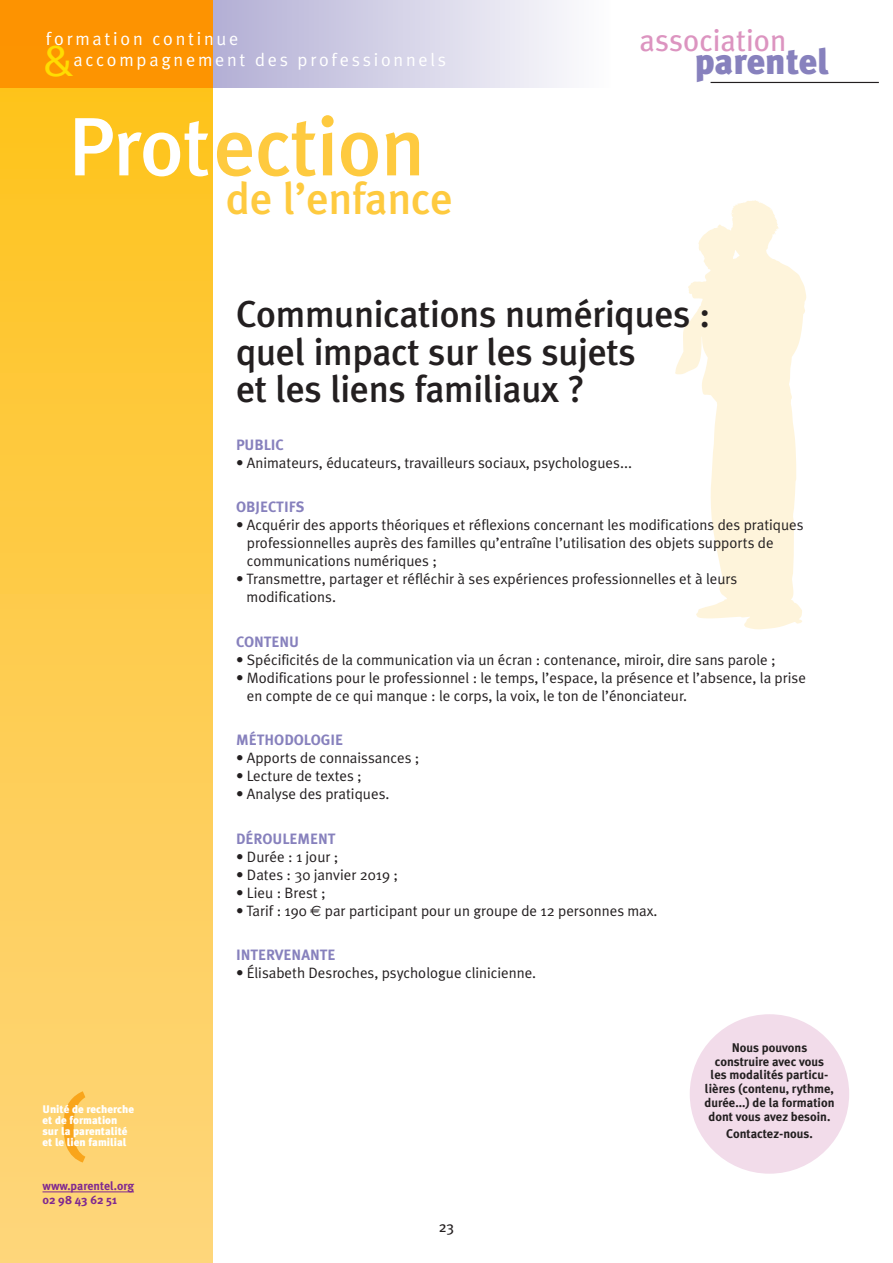
<style>
.page{position:relative;width:893px;height:1263px;background:#fff}
.page>*{position:absolute;margin:0;border:0;box-sizing:border-box;transform-origin:0 0}
.titreBase{font:500 82.65px "Meta Plus";letter-spacing:-.01em;color:#feca3f}
.Txt{font:46.5px "Meta Plus Normal";color:#ffdc01}
.titreBase-2{font:500 44.55px "Meta Plus";letter-spacing:-.01em;color:#feca3f}
.Titre{font:500 37.5px/37.5px "Meta Plus";letter-spacing:-.01em;color:#231f20}
.t1{font:900 36px "Meta Plus";color:#8781bd}
.t2{font:30.6px "Meta Plus";color:#dc94c0}
.Txt-2{font:18.3px/20.2px "Meta Plus Normal";letter-spacing:.15em;color:#fff}
.Txt-3{font:15px/18px "Meta Plus Normal";color:#231f20}
.Sous-titre{font:700 15px "Meta Plus";color:#8781bd}
.t3{font:15px "Meta Plus";color:#231f20}
.t4{font:700 12.6px/13.8px "Meta Plus";color:#231f20;text-align:center}
.t5{font:700 12px/13.5px "Meta Plus";color:#802990}
.Normal_e{font:900 10.95px/10.9px "Meta Plus";color:#fff}
.s1{color:#fff}
.s2{font-family:"Euro Sans"}
</style>
<div class="page">
<svg style="left:213px;top:0;width:351px;height:88px;background:#d3d1e6"></svg>
<div style="left:0;top:0;width:213px;height:1263px;background:linear-gradient(to bottom,#fec217,#fed67e)"></div>
<div style="left:0;top:0;width:213px;height:88px;background:#fd9301"></div>
<svg style="left:675px;top:200px;width:131px;height:429px;fill:#fef4db"></svg>
<hr style="left:43px;top:1191px;width:91px;height:1px;background:#802990">
<hr style="left:711px;top:82px;width:168px;height:1px;background:#231f20">
<svg style="left:64px;top:1091px;width:21px;height:71px"></svg>
<div style="left:690px;top:1014px;width:159px;height:160px;background:#f2dcea;border-radius:50%"></div>
<p class="Txt-2" style="left:73px;top:29px;width:374px;text-indent:-27px">formation continue<br>accompagnement des professionnels</p>
<p class="Txt" style="left:43px;top:33px;width:33px">&amp;</p>
<p class="titreBase" style="left:68px;top:99px;width:359px"><span class="s1">Prot</span>ection</p>
<p class="titreBase-2" style="left:226px;top:172px;width:228px">de l’enfance</p>
<p class="t2" style="left:640px;top:22px;width:148px">association</p>
<p class="t1" style="left:695px;top:40px;width:136px">parentel</p>
<p class="Normal_e" style="left:43px;top:1104px;width:93px">Unité de recherche et de formation sur la parentalité et le lien familial</p>
<p class="t5" style="left:43px;top:1179px;width:93px">www.parentel.org<br>02 98 43 62 51</p>
<p class="Titre" style="left:236px;top:295px;width:476px">Communications numériques : quel impact sur les sujets<br>et les liens familiaux ?</p>
<p class="Sous-titre" style="left:236px;top:436px;width:49px">PUBLIC</p>
<p class="Txt-3" style="left:236px;top:453px;width:397px">• Animateurs, éducateurs, travailleurs sociaux, psychologues...</p>
<p class="Sous-titre" style="left:236px;top:498px;width:70px">OBJECTIFS</p>
<p class="Txt-3" style="left:247px;top:516px;width:558px;text-indent:-11px">• Acquérir des apports théoriques et réflexions concernant les modifications des pratiques professionnelles auprès des familles qu’entraîne l’utilisation des objets supports de communications numériques ;</p>
<p class="Txt-3" style="left:247px;top:570px;width:492px;text-indent:-11px">• Transmettre, partager et réfléchir à ses expériences professionnelles et à leurs modifications.</p>
<p class="Sous-titre" style="left:236px;top:633px;width:65px">CONTENU</p>
<p class="Txt-3" style="left:236px;top:650px;width:541px">• Spécificités de la communication via un écran : contenance, miroir, dire sans parole ;</p>
<p class="Txt-3" style="left:247px;top:668px;width:561px;text-indent:-11px">• Modifications pour le professionnel : le temps, l’espace, la présence et l’absence, la prise en compte de ce qui manque : le corps, la voix, le ton de l’énonciateur.</p>
<p class="Sous-titre" style="left:236px;top:731px;width:109px">MÉTHODOLOGIE</p>
<p class="Txt-3" style="left:236px;top:749px;width:185px">• Apports de connaissances ;</p>
<p class="Txt-3" style="left:236px;top:767px;width:127px">• Lecture de textes ;</p>
<p class="Txt-3" style="left:236px;top:785px;width:155px">• Analyse des pratiques.</p>
<p class="Sous-titre" style="left:236px;top:830px;width:101px">DÉROULEMENT</p>
<p class="Txt-3" style="left:236px;top:847px;width:104px">• Durée : 1 jour ;</p>
<p class="Txt-3" style="left:236px;top:865px;width:164px">• Dates : 30 janvier 2019 ;</p>
<p class="Txt-3" style="left:236px;top:883px;width:91px">• Lieu : Brest ;</p>
<p class="Txt-3" style="left:236px;top:901px;width:423px">• Tarif : 190 <span class="s2">€</span> par participant pour un groupe de 12 personnes max.</p>
<p class="Sous-titre" style="left:236px;top:946px;width:101px">INTERVENANTE</p>
<p class="Txt-3" style="left:236px;top:964px;width:302px">• Élisabeth Desroches, psychologue clinicienne.</p>
<p class="t3" style="left:439px;top:1218px;width:17px">23</p>
<p class="t4" style="left:704px;top:1040px;width:132px">Nous pouvons construire avec vous<br>les modalités particu&shy;lières (contenu, rythme, durée...) de la formation dont vous avez besoin.</p>
<p class="t4" style="left:726px;top:1127px;width:88px">Contactez-nous.</p>
</div>
